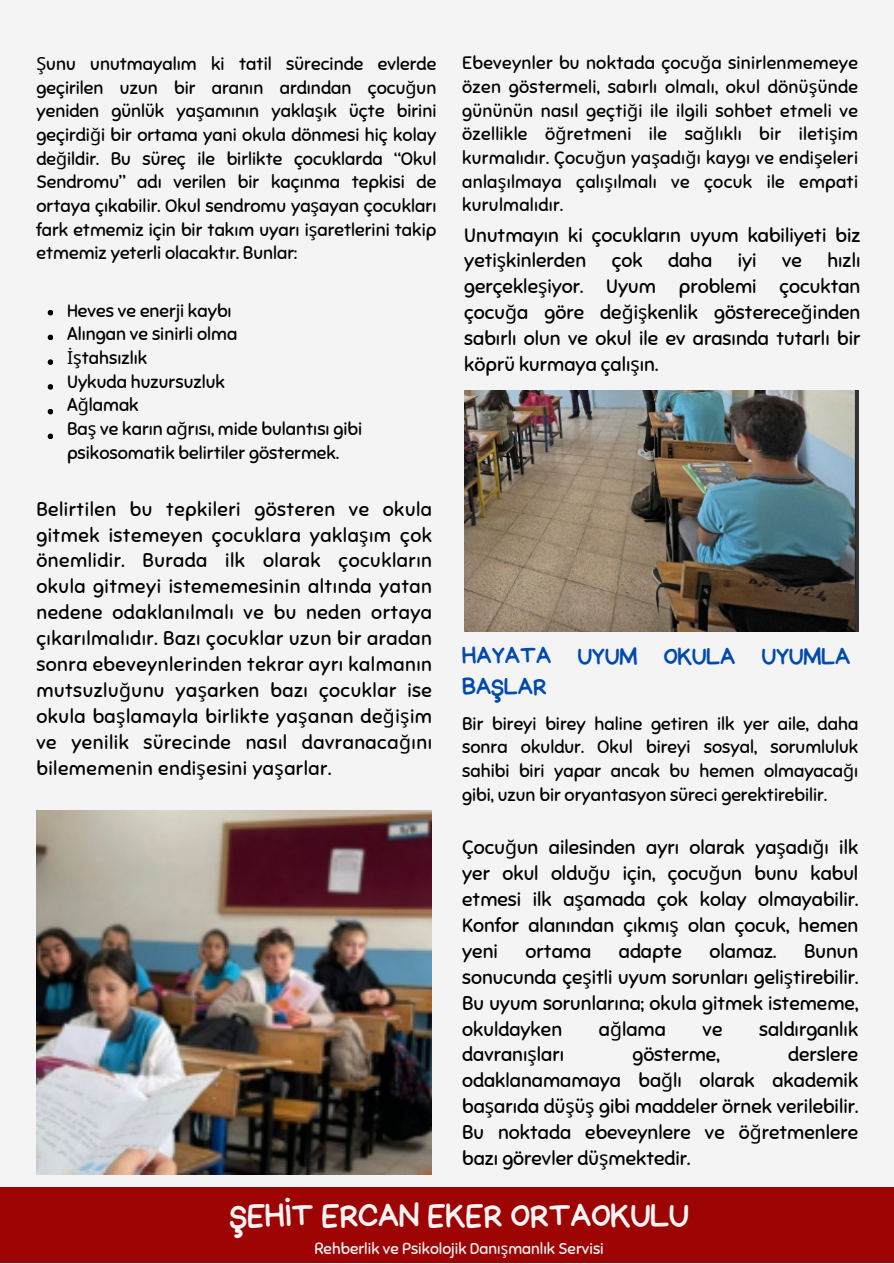
<style>
.page{position:relative;width:894px;height:1264px;background:#fff}
.page>*{position:absolute;margin:0;border:0;box-sizing:border-box;transform-origin:0 0}
.t1{font:33px "Handyman";color:#f4f4f4}
.t2{font:24px/31.5px "Handyman";color:#004aad}
.t3{font:19.5px/25.8px "Sniglet";color:#000;text-align:justify}
.t4{font:18px/23.7px "Sniglet";color:#000;text-align:justify}
.t5{font:15.6px "Sniglet";color:#f4f4f4}
.s1{font-family:"Noto Sans"}
</style>
<div class="page">
<div style="left:0;top:0;width:892px;height:1262px;background:#f4f4f4"></div>
<div style="left:0;top:1187px;width:892px;height:75px;background:#9f0404"></div>
<svg style="left:48px;top:310px;width:5px;height:5px"></svg>
<svg style="left:48px;top:334px;width:5px;height:6px"></svg>
<svg style="left:48px;top:359px;width:5px;height:6px"></svg>
<svg style="left:48px;top:384px;width:5px;height:6px"></svg>
<svg style="left:48px;top:409px;width:5px;height:5px"></svg>
<svg style="left:48px;top:433px;width:5px;height:6px"></svg>
<img style="left:36px;top:810px;width:395px;height:364px">
<img style="left:464px;top:391px;width:394px;height:240px">
<h2 class="t4" style="left:36px;top:52px;width:401px"><span class="s1">Ş</span>unu unutmayalım ki tatil sürecinde evlerde geçirilen uzun bir aranın ardından çocu<span class="s1">ğ</span>un yeniden günlük ya<span class="s1">ş</span>amının yakla<span class="s1">ş</span>ık üçte birini geçirdi<span class="s1">ğ</span>i bir ortama yani okula dönmesi hiç kolay de<span class="s1">ğ</span>ildir. Bu süreç ile birlikte çocuklarda “Okul Sendromu” adı verilen bir kaçınma tepkisi de ortaya çıkabilir. Okul sendromu ya<span class="s1">ş</span>ayan çocukları fark etmemiz için bir takım uyarı i<span class="s1">ş</span>aretlerini takip etmemiz yeterli olacaktır. Bunlar:</h2>
<p class="t4" style="left:67px;top:299px;width:297px;text-align:left">Heves ve enerji kaybı<br>Alıngan ve sinirli olma<br><span class="s1">İş</span>tahsızlık<br>Uykuda huzursuzluk<br>A<span class="s1">ğ</span>lamak<br>Ba<span class="s1">ş</span> ve karın a<span class="s1">ğ</span>rısı, mide bulantısı gibi psikosomatik belirtiler göstermek.</p>
<h2 class="t3" style="left:36px;top:496px;width:397px">Belirtilen bu tepkileri gösteren ve okula gitmek istemeyen çocuklara yakla<span class="s1">ş</span>ım çok önemlidir. Burada ilk olarak çocukların okula gitmeyi istememesinin altında yatan nedene odaklanılmalı ve bu neden ortaya çıkarılmalıdır. Bazı çocuklar uzun bir aradan sonra ebeveynlerinden tekrar ayrı kalmanın mutsuzlu<span class="s1">ğ</span>unu ya<span class="s1">ş</span>arken bazı çocuklar ise okula ba<span class="s1">ş</span>lamayla birlikte ya<span class="s1">ş</span>anan de<span class="s1">ğ</span>i<span class="s1">ş</span>im ve yenilik sürecinde nasıl davranaca<span class="s1">ğ</span>ını bilememenin endi<span class="s1">ş</span>esini ya<span class="s1">ş</span>arlar.</h2>
<h1 class="t4" style="left:462px;top:51px;width:397px">Ebeveynler bu noktada çocu<span class="s1">ğ</span>a sinirlenmemeye özen göstermeli, sabırlı olmalı, okul dönü<span class="s1">ş</span>ünde gününün nasıl geçti<span class="s1">ğ</span>i ile ilgili sohbet etmeli ve özellikle ö<span class="s1">ğ</span>retmeni ile sa<span class="s1">ğ</span>lıklı bir ileti<span class="s1">ş</span>im kurmalıdır. Çocu<span class="s1">ğ</span>un ya<span class="s1">ş</span>adı<span class="s1">ğ</span>ı kaygı ve endi<span class="s1">ş</span>eleri anla<span class="s1">ş</span>ılmaya çalı<span class="s1">ş</span>ılmalı ve çocuk ile empati kurulmalıdır.</h1>
<h1 class="t3" style="left:464px;top:222px;width:397px">Unutmayın ki çocukların uyum kabiliyeti biz yeti<span class="s1">ş</span>kinlerden</h1>
<h1 class="t3" style="left:611px;top:248px;width:32px">çok</h1>
<h1 class="t3" style="left:668px;top:248px;width:46px">daha</h1>
<h1 class="t3" style="left:737px;top:248px;width:20px">iyi</h1>
<h1 class="t3" style="left:781px;top:248px;width:21px">ve</h1>
<h1 class="t3" style="left:464px;top:248px;width:397px;text-indent:363px">hızlı gerçekle<span class="s1">ş</span>iyor. Uyum problemi çocuktan çocu<span class="s1">ğ</span>a göre de<span class="s1">ğ</span>i<span class="s1">ş</span>kenlik gösterece<span class="s1">ğ</span>inden sabırlı olun ve okul ile ev arasında tutarlı bir köprü kurmaya çalı<span class="s1">ş</span>ın.</h1>
<h1 class="t2" style="left:462px;top:640px;width:91px">HAYATA<br>BAŞLAR</h1>
<h1 class="t2" style="left:577px;top:640px;width:61px">UYUM</h1>
<h2 class="t2" style="left:663px;top:640px;width:73px">OKULA</h2>
<h2 class="t2" style="left:761px;top:640px;width:90px">UYUMLA</h2>
<h2 class="t4" style="left:462px;top:711px;width:397px">Bir bireyi birey haline getiren ilk yer aile, daha sonra okuldur. Okul bireyi sosyal, sorumluluk sahibi biri yapar ancak bu hemen olmayaca<span class="s1">ğ</span>ı gibi, uzun bir oryantasyon süreci gerektirebilir.</h2>
<p class="t3" style="left:462px;top:834px;width:397px">Çocu<span class="s1">ğ</span>un ailesinden ayrı olarak ya<span class="s1">ş</span>adı<span class="s1">ğ</span>ı ilk yer okul oldu<span class="s1">ğ</span>u için, çocu<span class="s1">ğ</span>un bunu kabul etmesi ilk a<span class="s1">ş</span>amada çok kolay olmayabilir.<br>Konfor alanından çıkmı<span class="s1">ş</span> olan çocuk, hemen yeni</p>
<p class="t3" style="left:525px;top:938px;width:67px">ortama</p>
<p class="t3" style="left:618px;top:938px;width:64px">adapte</p>
<p class="t3" style="left:709px;top:938px;width:69px">olamaz.</p>
<p class="t3" style="left:462px;top:938px;width:397px;text-indent:342px">Bunun sonucunda çe<span class="s1">ş</span>itli uyum sorunları geli<span class="s1">ş</span>tirebilir.<br>Bu uyum sorunlarına; okula gitmek istememe, okuldayken</p>
<p class="t3" style="left:598px;top:1016px;width:68px">a<span class="s1">ğ</span>lama</p>
<p class="t3" style="left:702px;top:1016px;width:21px">ve</p>
<p class="t3" style="left:759px;top:1016px;width:101px">saldırganlık</p>
<p class="t3" style="left:462px;top:1041px;width:103px">davranı<span class="s1">ş</span>ları</p>
<p class="t3" style="left:632px;top:1041px;width:89px">gösterme,</p>
<p class="t3" style="left:462px;top:1041px;width:397px;text-indent:326px">derslere odaklanamamaya ba<span class="s1">ğ</span>lı olarak akademik ba<span class="s1">ş</span>arıda dü<span class="s1">ş</span>ü<span class="s1">ş</span> gibi maddeler örnek verilebilir.<br>Bu noktada ebeveynlere ve ö<span class="s1">ğ</span>retmenlere bazı görevler dü<span class="s1">ş</span>mektedir.</p>
<p class="t1" style="left:229px;top:1199px;width:460px">ŞEHİT ERCAN EKER ORTAOKULU</p>
<p class="t5" style="left:314px;top:1239px;width:290px">Rehberlik ve Psikolojik Danı<span class="s1">ş</span>manlık Servisi</p>
</div>
